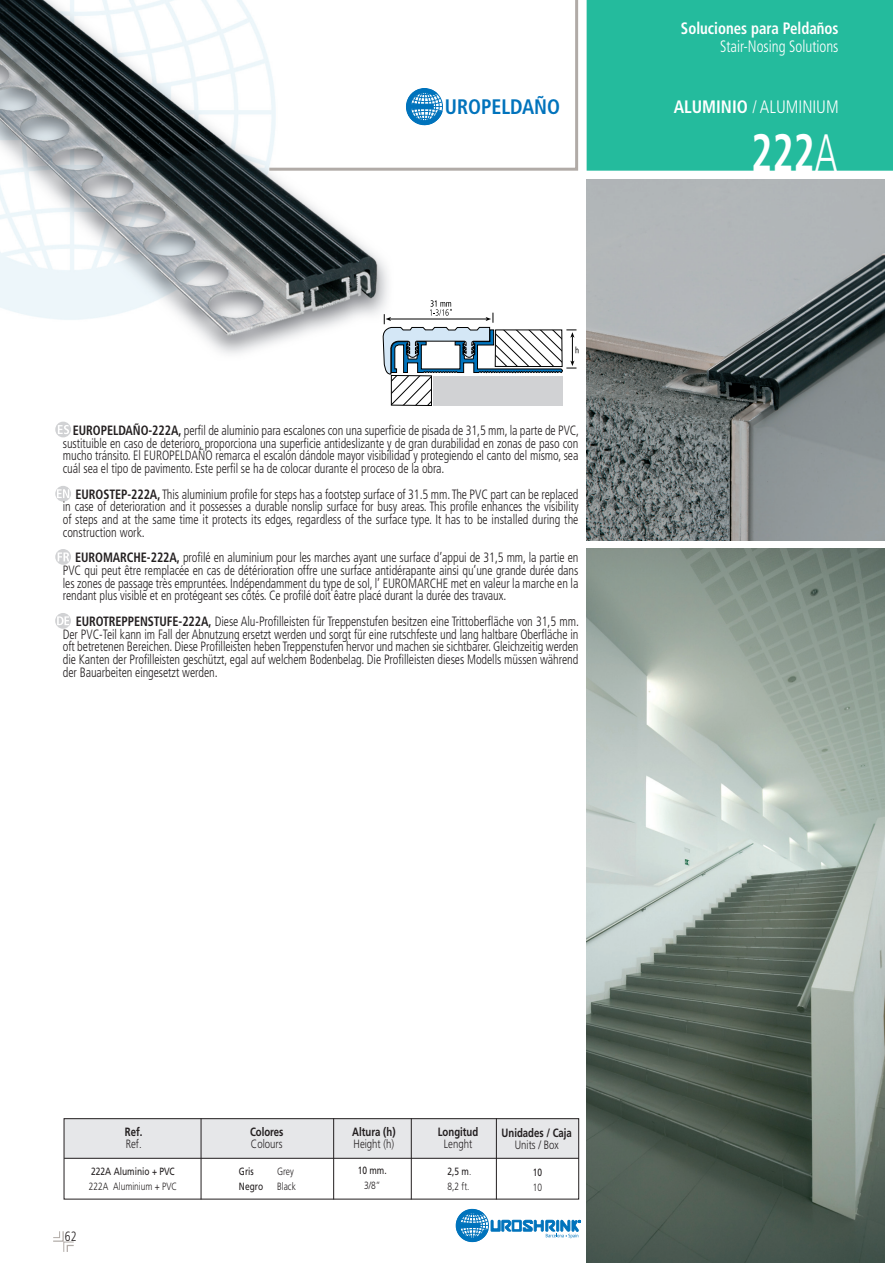
<style>
.page{position:relative;width:893px;height:1263px;background:#fff}
.page>*{position:absolute;margin:0;border:0;box-sizing:border-box;transform-origin:0 0}
.t1{font:700 condensed 52.5px "Frutiger";color:#fff;scale:.78 1}
.t2{font:700 condensed 21px "Frutiger";color:#0073bc;scale:.95 1}
.t3{font:300 condensed 18px "Frutiger";color:#fff;scale:.95 1}
.t4{font:700 condensed 16.5px "Frutiger";color:#fff;scale:.9 1}
.t5{font:300 condensed 16.5px "Frutiger";color:#fff;scale:.9 1}
.t6{font:300 condensed 13.5px/12.8px "Frutiger";letter-spacing:-.005em;color:#231f20;text-align:justify;scale:.9 1}
.t7{font:700 12px "Frutiger";color:#231f20;scale:.8 1}
.t8{font:300 12px "Frutiger";color:#231f20;scale:.8 1}
.t9{font:300 10.5px/15px "Frutiger";color:#231f20;scale:.8 1}
.t10{font:10.5px "Frutiger";color:#231f20;scale:.8 1}
.s1{font-weight:700}
.s2{font-weight:300}
.s3{font-weight:400}
</style>
<div class="page">
<img style="left:587px;top:179px;width:297px;height:362px">
<img style="left:587px;top:548px;width:297px;height:715px">
<div style="left:587px;top:0;width:306px;height:171px;background:#24bb9d"></div>
<img style="left:0;top:0;width:388px;height:354px">
<svg style="left:455px;top:1209px;width:126px;height:33px"></svg>
<svg style="left:53px;top:1231px;width:21px;height:21px"></svg>
<div style="left:55px;top:422px;width:16px;height:15px;background:#d1d2d4;border-radius:50%"></div>
<svg style="left:58px;top:425px;width:11px;height:9px"></svg>
<svg style="left:55px;top:486px;width:16px;height:16px"></svg>
<svg style="left:57px;top:489px;width:12px;height:9px"></svg>
<svg style="left:55px;top:549px;width:16px;height:16px"></svg>
<svg style="left:58px;top:552px;width:11px;height:9px"></svg>
<svg style="left:55px;top:613px;width:16px;height:16px"></svg>
<svg style="left:57px;top:616px;width:12px;height:9px"></svg>
<div style="left:64px;top:1118px;width:515px;height:40px;background:#e6e7e9"></div>
<div style="left:64px;top:1118px;width:515px;height:81px;border:1px solid #231f20"></div>
<hr style="left:64px;top:1158px;width:515px;height:1px;background:#231f20">
<hr style="left:201px;top:1118px;width:1px;height:81px;background:#231f20">
<hr style="left:333px;top:1118px;width:1px;height:81px;background:#231f20">
<hr style="left:411px;top:1118px;width:1px;height:81px;background:#231f20">
<hr style="left:496px;top:1118px;width:1px;height:81px;background:#231f20">
<div style="left:434px;top:376px;width:129px;height:30px;background:#d1d2d4"></div>
<div style="left:391px;top:375px;width:41px;height:31px;border:1px solid #000"></div>
<svg style="left:383px;top:300px;width:195px;height:105px"></svg>
<svg style="left:266px;top:0;width:313px;height:172px"></svg>
<p class="t4" style="left:681px;top:18px;width:176px">Soluciones para Peldaños</p>
<p class="t5" style="left:720px;top:37px;width:133px">Stair-Nosing Solutions</p>
<h2 class="t2" style="left:445px;top:94px;width:123px">UROPELDAÑO</h2>
<h3 class="t3" style="left:674px;top:97px;width:175px"><span class="s1">ALUMINIO</span> / ALUMINIUM</h3>
<p class="t6" style="left:63px;top:424px;width:575px;text-indent:10px"><span class="s1">EUROPELDAÑO-222A,</span> perfil de aluminio para escalones con una superficie de pisada de 31,5 mm, la parte de PVC, sustituible en caso de deterioro, proporciona una superficie antideslizante y de gran durabilidad en zonas de paso con mucho tránsito. El EUROPELDAÑO remarca el escalón dándole mayor visibilidad y protegiendo el canto del mismo, sea cuál sea el tipo de pavimento. Este perfil se ha de colocar durante el proceso de la obra.</p>
<p class="t6" style="left:63px;top:488px;width:574px;text-indent:13px"><span class="s1">EUROSTEP-222A,</span> This aluminium profile for steps has a footstep surface of 31.5 mm. The PVC part can be replaced in case of deterioration and it possesses a durable nonslip surface for busy areas. This profile enhances the visibility of steps and at the same time it protects its edges, regardless of the surface type. It has to be installed during the construction work.</p>
<p class="t6" style="left:63px;top:551px;width:574px;text-indent:12px"><span class="s1">EUROMARCHE-222A,</span> profilé en aluminium pour les marches ayant une surface d’appui de 31,5 mm, la partie en PVC qui peut être remplacée en cas de détérioration offre une surface antidérapante ainsi qu’une grande durée dans les zones de passage très empruntées. Indépendamment du type de sol, l’ EUROMARCHE met en valeur la marche en la rendant plus visible et en protégeant ses côtés. Ce profilé doit êatre placé durant la durée des travaux.</p>
<p class="t6" style="left:63px;top:615px;width:575px;text-indent:13px"><span class="s1">EUROTREPPENSTUFE-222A,</span> Diese Alu-Profilleisten für Treppenstufen besitzen eine Trittoberfläche von 31,5 mm.<br>Der PVC-Teil kann im Fall der Abnutzung ersetzt werden und sorgt für eine rutschfeste und lang haltbare Oberfläche in oft betretenen Bereichen. Diese Profilleisten heben Treppenstufen hervor und machen sie sichtbarer. Gleichzeitig werden die Kanten der Profilleisten geschützt, egal auf welchem Bodenbelag. Die Profilleisten dieses Modells müssen während der Bauarbeiten eingesetzt werden.</p>
<h1 class="t1" style="left:751px;top:122px;width:113px">222<span class="s2">A</span></h1>
<p class="t7" style="left:125px;top:1125px;width:24px">Ref.</p>
<p class="t8" style="left:126px;top:1137px;width:22px">Ref.</p>
<p class="t10" style="left:91px;top:1165px;width:106px">222A Aluminio + PVC</p>
<p class="t9" style="left:89px;top:1179px;width:112px">222A Aluminium + PVC</p>
<p class="t6" style="left:65px;top:1230px;width:14px">62</p>
<p class="t7" style="left:250px;top:1125px;width:43px">Colores</p>
<p class="t8" style="left:251px;top:1137px;width:41px">Colours</p>
<p class="t10" style="left:239px;top:1165px;width:20px">Gris</p>
<p class="t9" style="left:277px;top:1164px;width:22px">Grey</p>
<p class="t10" style="left:239px;top:1180px;width:32px">Negro</p>
<p class="t9" style="left:277px;top:1179px;width:25px">Black</p>
<p class="t7" style="left:352px;top:1125px;width:55px">Altura (h)</p>
<p class="t8" style="left:354px;top:1137px;width:52px">Height (h)</p>
<p class="t10" style="left:358px;top:1164px;width:38px">10 mm.</p>
<p class="t9" style="left:364px;top:1178px;width:22px">3/8”</p>
<p class="t7" style="left:438px;top:1125px;width:52px">Longitud</p>
<p class="t8" style="left:444px;top:1137px;width:37px">Lenght</p>
<p class="t7" style="left:502px;top:1125px;width:90px">Unidades / Caja</p>
<p class="t8" style="left:515px;top:1138px;width:56px">Units / Box</p>
<p class="t9" style="left:448px;top:1164px;width:31px"><span class="s3">2,5 m</span>.<br>8,2 ft.</p>
<p class="t10" style="left:533px;top:1166px;width:13px">10</p>
<p class="t9" style="left:533px;top:1179px;width:13px">10</p>
</div>
